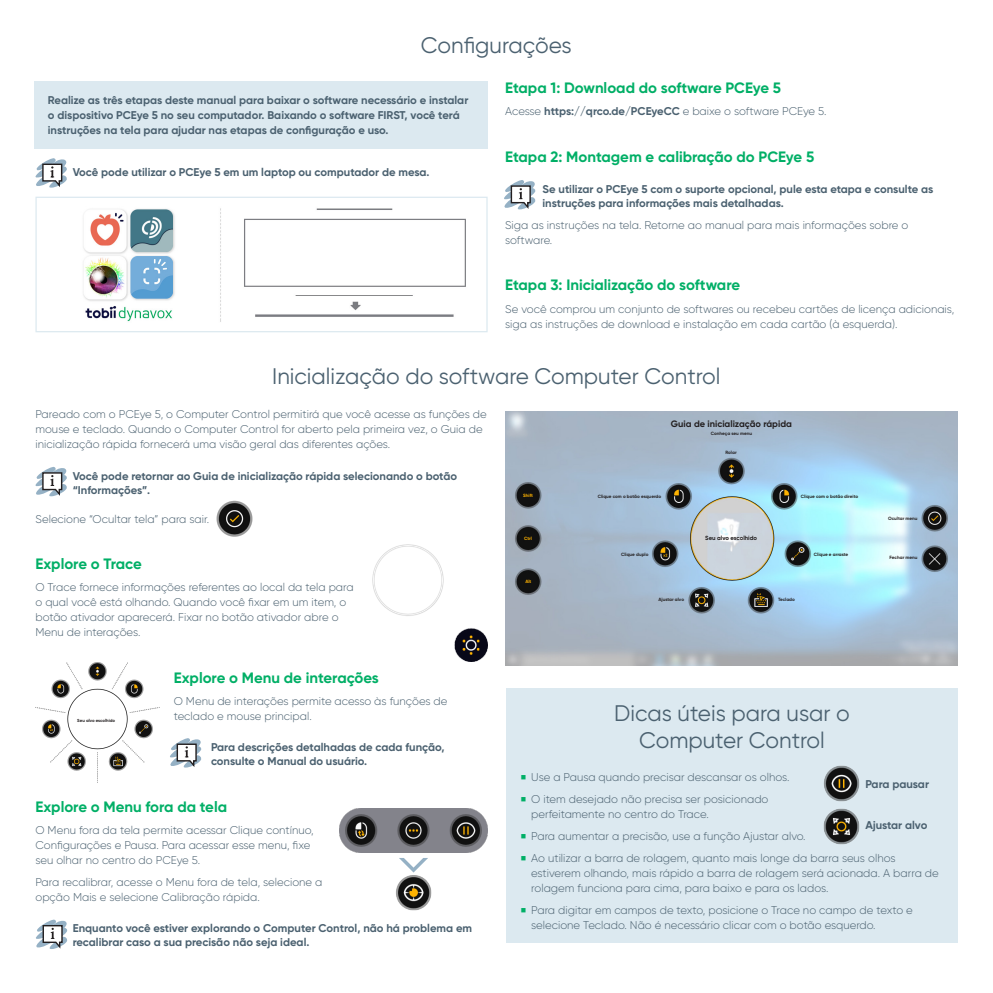
<style>
.page{position:relative;width:993px;height:993px;background:#fff}
.page>*{position:absolute;margin:0;border:0;box-sizing:border-box;transform-origin:0 0}
.Section_Title{font:22.5px/27px "Gilroy";color:#4b6170;text-align:center}
.Subhead_1{font:700 15px "Gilroy";color:#00af66}
.Paragraph_1{font:300 11.25px/15px "Gilroy";color:#4b6170}
.Info{font:700 11.25px/13.8px "Gilroy";color:#4b6170}
.Paragraph_1-2{font:700 11.25px/15px "Gilroy";color:#4b6170}
.t1{font:700 9.25px "Gilroy";color:#231f20}
.t2{font:700 6px "Gilroy";color:#231f20}
.t3{font:700 4.62px "Gilroy";color:#231f20}
.t4{font:700 4.62px "Gilroy";color:#ffb301}
.t5{font:700 4.38px "Gilroy";color:#231f20}
.s1{font-weight:700}
.s2{font-family:"Minion Pro";font-weight:700;font-size:15px;color:#00af66}
</style>
<div class="page">
<div style="left:506px;top:688px;width:451px;height:254px;background:#dce9f0"></div>
<div style="left:34px;top:81px;width:453px;height:67px;background:#dce9f0"></div>
<svg style="left:35px;top:158px;width:32px;height:30px"></svg>
<svg style="left:504px;top:180px;width:32px;height:30px"></svg>
<svg style="left:35px;top:466px;width:32px;height:31px"></svg>
<svg style="left:170px;top:738px;width:32px;height:30px"></svg>
<img style="left:505px;top:411px;width:452px;height:254px">
<img style="left:216px;top:500px;width:37px;height:37px">
<svg style="left:36px;top:919px;width:32px;height:30px"></svg>
<img style="left:372px;top:544px;width:115px;height:117px">
<img style="left:83px;top:208px;width:383px;height:114px">
<div style="left:35px;top:197px;width:452px;height:135px;border:1px solid #dce9f0"></div>
<img style="left:824px;top:765px;width:36px;height:37px">
<img style="left:823px;top:808px;width:37px;height:37px">
<img style="left:35px;top:662px;width:124px;height:120px">
<img style="left:396px;top:872px;width:36px;height:39px">
<img style="left:339px;top:808px;width:148px;height:44px">
<svg style="left:399px;top:858px;width:29px;height:14px"></svg>
<p class="Section_Title" style="left:420px;top:32px;width:152px">Configurações</p>
<p class="Paragraph_1-2" style="left:48px;top:93px;width:422px">Realize as três etapas deste manual para baixar o software necessário e instalar o dispositivo PCEye 5 no seu computador. Baixando o software FIRST, você terá instruções na tela para ajudar nas etapas de configuração e uso.</p>
<p class="Info" style="left:73px;top:165px;width:358px">Você pode utilizar o PCEye 5 em um laptop ou computador de mesa.</p>
<p class="Subhead_1" style="left:505px;top:78px;width:277px">Etapa 1: Download do software PCEye 5</p>
<p class="Paragraph_1" style="left:505px;top:104px;width:323px">Acesse <span class="s1">https://qrco.de/PCEyeCC</span> e baixe o software PCEye 5.</p>
<p class="Subhead_1" style="left:505px;top:147px;width:310px">Etapa 2: Montagem e calibração do PCEye 5</p>
<p class="Info" style="left:542px;top:182px;width:392px">Se utilizar o PCEye 5 com o suporte opcional, pule esta etapa e consulte as instruções para informações mais detalhadas.</p>
<p class="Paragraph_1" style="left:505px;top:217px;width:404px">Siga as instruções na tela. Retorne ao manual para mais informações sobre o software.</p>
<p class="Subhead_1" style="left:505px;top:276px;width:236px">Etapa 3: Inicialização do software</p>
<p class="Paragraph_1" style="left:505px;top:301px;width:450px">Se você comprou um conjunto de softwares ou recebeu cartões de licença adicionais, siga as instruções de download e instalação em cada cartão (à esquerda).</p>
<p class="Section_Title" style="left:272px;top:362px;width:449px">Inicialização do software Computer Control</p>
<p class="Paragraph_1" style="left:35px;top:407px;width:452px">Pareado com o PCEye 5, o Computer Control permitirá que você acesse as funções de mouse e teclado. Quando o Computer Control for aberto pela primeira vez, o Guia de inicialização rápida fornecerá uma visão geral das diferentes ações.</p>
<p class="Info" style="left:73px;top:469px;width:386px">Você pode retornar ao Guia de inicialização rápida selecionando o botão “Informações”.</p>
<p class="Paragraph_1" style="left:35px;top:511px;width:175px">Selecione “Ocultar tela” para sair.</p>
<p class="Subhead_1" style="left:35px;top:554px;width:108px">Explore o Trace</p>
<p class="Paragraph_1" style="left:35px;top:579px;width:319px">O Trace fornece informações referentes ao local da tela para o qual você está olhando. Quando você fixar em um item, o botão ativador aparecerá. Fixar no botão ativador abre o Menu de interações.</p>
<p class="Subhead_1" style="left:174px;top:668px;width:206px">Explore o Menu de interações</p>
<p class="Paragraph_1" style="left:174px;top:693px;width:275px">O Menu de interações permite acesso às funções de teclado e mouse principal.</p>
<p class="Info" style="left:211px;top:740px;width:235px">Para descrições detalhadas de cada função, consulte o Manual do usuário.</p>
<p class="Subhead_1" style="left:35px;top:796px;width:193px">Explore o Menu fora da tela</p>
<p class="Paragraph_1" style="left:35px;top:821px;width:280px">O Menu fora da tela permite acessar Clique contínuo,<br>Configurações e Pausa. Para acessar esse menu, fixe seu olhar no centro do PCEye 5.</p>
<p class="Paragraph_1" style="left:35px;top:873px;width:288px">Para recalibrar, acesse o Menu fora de tela, selecione a opção Mais e selecione Calibração rápida.</p>
<p class="Info" style="left:73px;top:921px;width:401px">Enquanto você estiver explorando o Computer Control, não há problema em recalibrar caso a sua precisão não seja ideal.</p>
<p class="t5" style="left:77px;top:717px;width:39px">Seu alvo escolhido</p>
<p class="t4" style="left:523px;top:492px;width:11px">Shift</p>
<p class="t4" style="left:524px;top:535px;width:9px">Ctrl</p>
<p class="t4" style="left:525px;top:578px;width:8px">Alt</p>
<p class="t1" style="left:670px;top:417px;width:122px">Guia de inicialização rápida</p>
<p class="t3" style="left:710px;top:430px;width:43px">Conheça seu menu</p>
<p class="t3" style="left:725px;top:449px;width:13px">Rolar</p>
<p class="t3" style="left:597px;top:493px;width:65px">Clique com o botão esquerdo</p>
<p class="t3" style="left:621px;top:551px;width:29px">Clique duplo</p>
<p class="t2" style="left:704px;top:534px;width:53px">Seu alvo escolhido</p>
<p class="t3" style="left:800px;top:493px;width:59px">Clique com o botão direito</p>
<p class="t3" style="left:813px;top:551px;width:36px">Clique e arraste</p>
<p class="t3" style="left:658px;top:596px;width:27px">Ajustar alvo</p>
<p class="t3" style="left:777px;top:596px;width:18px">Teclado</p>
<p class="t3" style="left:887px;top:515px;width:31px">Ocultar menu</p>
<p class="t3" style="left:889px;top:554px;width:29px">Fechar menu</p>
<p class="Section_Title" style="left:614px;top:699px;width:237px">Dicas úteis para usar o<br>Computer Control</p>
<p class="Paragraph_1" style="left:520px;top:768px;width:270px"><span class="s2">■</span> Use a Pausa quando precisar descansar os olhos.</p>
<p class="Paragraph_1" style="left:531px;top:790px;width:239px;text-indent:-11px"><span class="s2">■</span> O item desejado não precisa ser posicionado perfeitamente no centro do Trace.</p>
<p class="Paragraph_1" style="left:520px;top:828px;width:286px"><span class="s2">■</span> Para aumentar a precisão, use a função Ajustar alvo.</p>
<p class="Paragraph_1" style="left:531px;top:850px;width:409px;text-indent:-11px"><span class="s2">■</span> Ao utilizar a barra de rolagem, quanto mais longe da barra seus olhos estiverem olhando, mais rápido a barra de rolagem será acionada. A barra de rolagem funciona para cima, para baixo e para os lados.</p>
<p class="Paragraph_1" style="left:531px;top:902px;width:383px;text-indent:-11px"><span class="s2">■</span> Para digitar em campos de texto, posicione o Trace no campo de texto e selecione Teclado. Não é necessário clicar com o botão esquerdo.</p>
<p class="Info" style="left:865px;top:777px;width:65px">Para pausar</p>
<p class="Info" style="left:865px;top:818px;width:64px">Ajustar alvo</p>
</div>
